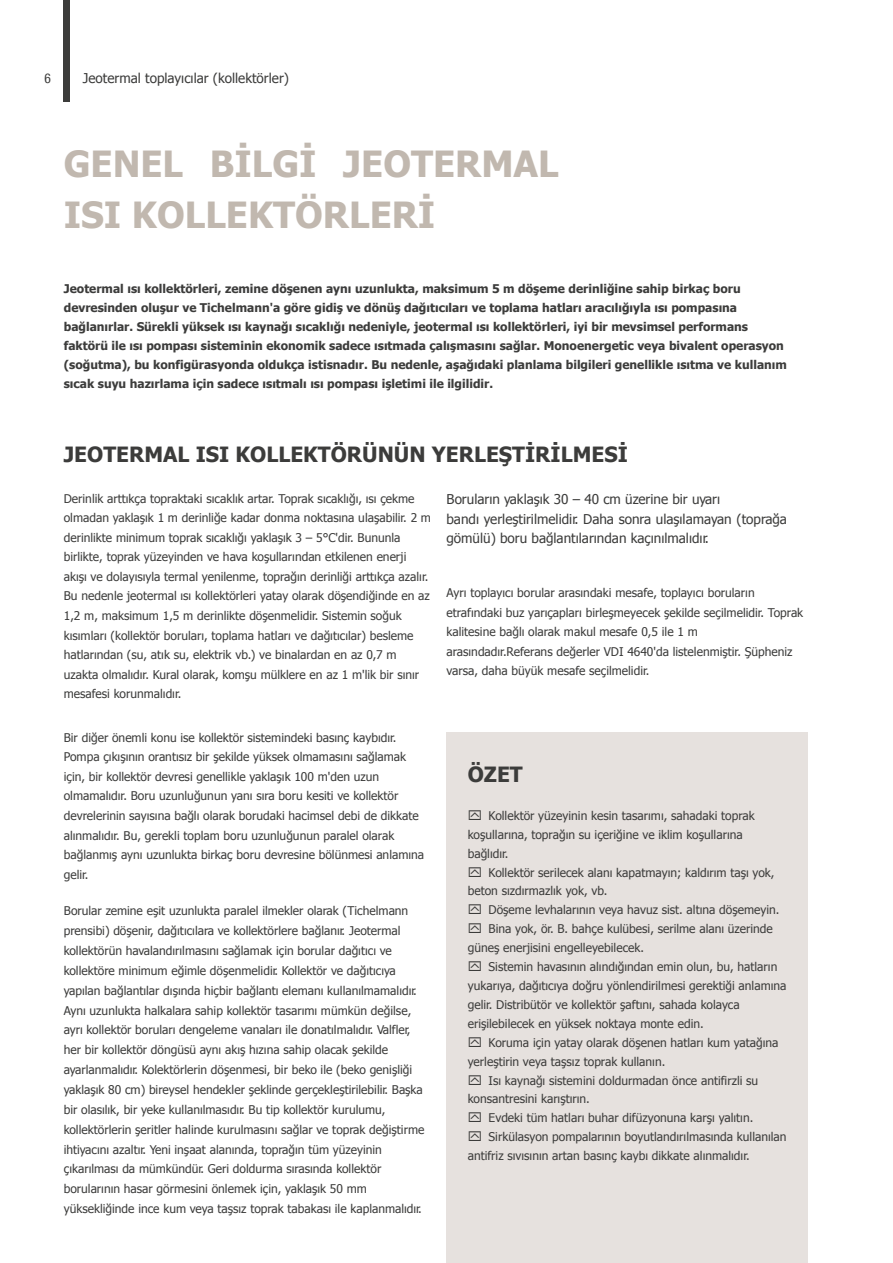
<style>
.page{position:relative;width:893px;height:1263px;background:#fff}
.page>*{position:absolute;margin:0;border:0;box-sizing:border-box;transform-origin:0 0}
.t1{font:700 36px/51px "Tahoma";color:#c1b8af}
.t2{font:700 21px "Tahoma";color:#3c3c3b}
.t3{font:13.5px/19.5px "Tahoma";color:#3c3c3b}
.t4{font:condensed 13.5px "Helvetica Neue LT Com";color:#3c3c3b}
.t5{font:12px/19.6px "Tahoma";color:#3c3c3b}
.t6{font:700 12px/18.9px "Tahoma";color:#3c3c3b}
</style>
<div class="page">
<div style="left:64px;top:0;width:6px;height:102px;background:#3c3c3b"></div>
<div style="left:446px;top:733px;width:362px;height:530px;background:#e6e1de"></div>
<p class="t4" style="left:45px;top:70px;width:8px">6</p>
<p class="t3" style="left:83px;top:68px;width:208px">Jeotermal toplayıcılar (kollektörler)</p>
<h1 class="t1" style="left:64px;top:138px;width:496px">GENEL BİLGİ JEOTERMAL<br>ISI KOLLEKTÖRLERİ</h1>
<p class="t6" style="left:64px;top:279px;width:725px">Jeotermal ısı kollektörleri, zemine döşenen aynı uzunlukta, maksimum 5 m döşeme derinliğine sahip birkaç boru devresinden oluşur ve Tichelmann'a göre gidiş ve dönüş dağıtıcıları ve toplama hatları aracılığıyla ısı pompasına bağlanırlar. Sürekli yüksek ısı kaynağı sıcaklığı nedeniyle, jeotermal ısı kollektörleri, iyi bir mevsimsel performans faktörü ile ısı pompası sisteminin ekonomik sadece ısıtmada çalışmasını sağlar. Monoenergetic veya bivalent operasyon (soğutma), bu konfigürasyonda oldukça istisnadır. Bu nedenle, aşağıdaki planlama bilgileri genellikle ısıtma ve kullanım sıcak suyu hazırlama için sadece ısıtmalı ısı pompası işletimi ile ilgilidir.</p>
<h2 class="t2" style="left:64px;top:441px;width:566px">JEOTERMAL ISI KOLLEKTÖRÜNÜN YERLEŞTİRİLMESİ</h2>
<p class="t5" style="left:64px;top:488px;width:369px">Derinlik arttıkça topraktaki sıcaklık artar. Toprak sıcaklığı, ısı çekme olmadan yaklaşık 1 m derinliğe kadar donma noktasına ulaşabilir. 2 m derinlikte minimum toprak sıcaklığı yaklaşık 3 – 5°C'dir. Bununla birlikte, toprak yüzeyinden ve hava koşullarından etkilenen enerji akışı ve dolayısıyla termal yenilenme, toprağın derinliği arttıkça azalır.<br>Bu nedenle jeotermal ısı kollektörleri yatay olarak döşendiğinde en az 1,2 m, maksimum 1,5 m derinlikte döşenmelidir. Sistemin soğuk kısımları (kollektör boruları, toplama hatları ve dağıtıcılar) besleme hatlarından (su, atık su, elektrik vb.) ve binalardan en az 0,7 m uzakta olmalıdır. Kural olarak, komşu mülklere en az 1 m'lik bir sınır mesafesi korunmalıdır.</p>
<p class="t5" style="left:64px;top:727px;width:362px">Bir diğer önemli konu ise kollektör sistemindeki basınç kaybıdır.<br>Pompa çıkışının orantısız bir şekilde yüksek olmamasını sağlamak için, bir kollektör devresi genellikle yaklaşık 100 m'den uzun olmamalıdır. Boru uzunluğunun yanı sıra boru kesiti ve kollektör devrelerinin sayısına bağlı olarak borudaki hacimsel debi de dikkate alınmalıdır. Bu, gerekli toplam boru uzunluğunun paralel olarak bağlanmış aynı uzunlukta birkaç boru devresine bölünmesi anlamına gelir.</p>
<p class="t5" style="left:64px;top:901px;width:362px">Borular zemine eşit uzunlukta paralel ilmekler olarak (Tichelmann prensibi) döşenir, dağıtıcılara ve kollektörlere bağlanır. Jeotermal kollektörün havalandırılmasını sağlamak için borular dağıtıcı ve kollektöre minimum eğimle döşenmelidir. Kollektör ve dağıtıcıya yapılan bağlantılar dışında hiçbir bağlantı elemanı kullanılmamalıdır.<br>Aynı uzunlukta halkalara sahip kollektör tasarımı mümkün değilse, ayrı kollektör boruları dengeleme vanaları ile donatılmalıdır. Valfler, her bir kollektör döngüsü aynı akış hızına sahip olacak şekilde ayarlanmalıdır. Kolektörlerin döşenmesi, bir beko ile (beko genişliği yaklaşık 80 cm) bireysel hendekler şeklinde gerçekleştirilebilir. Başka bir olasılık, bir yeke kullanılmasıdır. Bu tip kollektör kurulumu, kollektörlerin şeritler halinde kurulmasını sağlar ve toprak değiştirme ihtiyacını azaltır. Yeni inşaat alanında, toprağın tüm yüzeyinin çıkarılması da mümkündür. Geri doldurma sırasında kollektör borularının hasar görmesini önlemek için, yaklaşık 50 mm yüksekliğinde ince kum veya taşsız toprak tabakası ile kaplanmalıdır.</p>
<p class="t3" style="left:446px;top:489px;width:342px">Boruların yaklaşık 30 – 40 cm üzerine bir uyarı<br>bandı yerleştirilmelidir. Daha sonra ulaşılamayan (toprağa gömülü) boru bağlantılarından kaçınılmalıdır.</p>
<p class="t5" style="left:446px;top:582px;width:358px">Ayrı toplayıcı borular arasındaki mesafe, toplayıcı boruların etrafındaki buz yarıçapları birleşmeyecek şekilde seçilmelidir. Toprak kalitesine bağlı olarak makul mesafe 0,5 ile 1 m arasındadır.Referans değerler VDI 4640'da listelenmiştir. Şüpheniz varsa, daha büyük mesafe seçilmelidir.</p>
<h2 class="t2" style="left:468px;top:761px;width:57px">ÖZET</h2>
<p class="t5" style="left:468px;top:806px;width:288px;line-height:18.9px;text-indent:21px">Kollektör yüzeyinin kesin tasarımı, sahadaki toprak koşullarına, toprağın su içeriğine ve iklim koşullarına bağlıdır.</p>
<p class="t5" style="left:468px;top:862px;width:308px;line-height:18.9px;text-indent:21px">Kollektör serilecek alanı kapatmayın; kaldırım taşı yok, beton sızdırmazlık yok, vb.</p>
<p class="t5" style="left:489px;top:900px;width:292px">Döşeme levhalarının veya havuz sist. altına döşemeyin.</p>
<p class="t5" style="left:468px;top:919px;width:307px;line-height:18.9px;text-indent:21px">Bina yok, ör. B. bahçe kulübesi, serilme alanı üzerinde güneş enerjisini engelleyebilecek.</p>
<p class="t5" style="left:468px;top:957px;width:320px;line-height:18.9px;text-indent:21px">Sistemin havasının alındığından emin olun, bu, hatların yukarıya, dağıtıcıya doğru yönlendirilmesi gerektiği anlamına gelir. Distribütör ve kollektör şaftını, sahada kolayca erişilebilecek en yüksek noktaya monte edin.</p>
<p class="t5" style="left:468px;top:1032px;width:312px;line-height:18.9px;text-indent:21px">Koruma için yatay olarak döşenen hatları kum yatağına yerleştirin veya taşsız toprak kullanın.</p>
<p class="t5" style="left:468px;top:1070px;width:292px;line-height:18.9px;text-indent:21px">Isı kaynağı sistemini doldurmadan önce antifirzli su konsantresini karıştırın.</p>
<p class="t5" style="left:468px;top:1127px;width:320px;line-height:18.9px;text-indent:21px">Sirkülasyon pompalarının boyutlandırılmasında kullanılan antifriz sıvısının artan basınç kaybı dikkate alınmalıdır.</p>
<p class="t5" style="left:489px;top:1108px;width:266px">Evdeki tüm hatları buhar difüzyonuna karşı yalıtın.</p>
</div>
